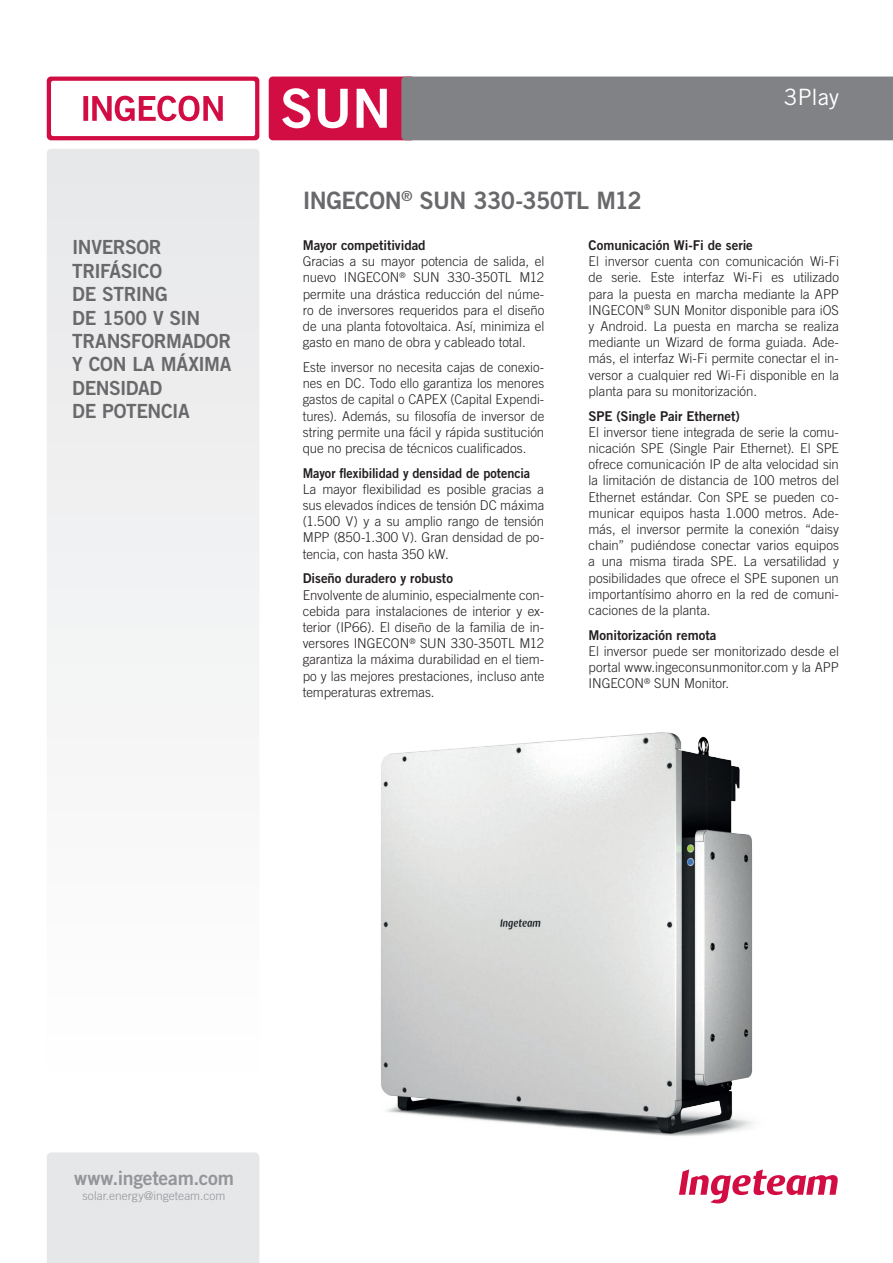
<style>
.page{position:relative;width:893px;height:1263px;background:#fff}
.page>*{position:absolute;margin:0;border:0;box-sizing:border-box;transform-origin:0 0}
.t1{font:54px "Trade Gothic LT Std Bd 2";color:#fff}
.Modelos{font:24px "Trade Gothic LT Std Bd 2";letter-spacing:-.025em;color:#69696c}
.t2{font:22.5px "Trade Gothic LT Std";color:#fff}
.titulo_frase{font:19.5px/23.4px "Trade Gothic LT Std Bd 2";letter-spacing:-.02em;color:#69696c}
.caracteristicas{font:19.5px "Trade Gothic LT Std Bd 2";letter-spacing:-.015em;color:#939598}
.TextoGeneral_justifi{font:300 13.5px/16.2px "Trade Gothic LT Std";color:#231f20;text-align:justify}
.TextoGeneral_justifi-2{font:300 13.5px/16.2px "Trade Gothic LT Std";color:#231f20;text-align:justify;scale:.96 1}
.TextoGeneral_justifi-3{font:13.5px "Trade Gothic LT Std Bd 2";letter-spacing:-.005em;color:#231f20}
.TextoGeneral_justifi-4{font:13.5px "Trade Gothic LT Std Bd 2";letter-spacing:-.005em;color:#231f20;scale:.94 1}
.caracteristicas-2{font:300 12px "Trade Gothic LT Std";color:#939598}
</style>
<div class="page">
<div style="left:47px;top:1152px;width:212px;height:111px;background:#e6e7e9"></div>
<svg style="left:679px;top:1170px;width:159px;height:33px"></svg>
<svg style="left:47px;top:77px;width:212px;height:63px;background:#d31449"></svg>
<div style="left:51px;top:81px;width:204px;height:55px;background:#fff;border-radius:2px"></div>
<div style="left:47px;top:149px;width:212px;height:944px;background:#f2f3f4;border-radius:4px"></div>
<svg style="left:83px;top:96px;width:140px;height:25px"></svg>
<svg style="left:269px;top:77px;width:624px;height:63px;background:#916977"></svg>
<img style="left:381px;top:732px;width:382px;height:438px">
<p class="titulo_frase" style="left:72px;top:235px;width:161px">INVERSOR<br>TRIFÁSICO<br>DE STRING<br>DE 1500 V SIN<br>TRANSFORMADOR<br>Y CON LA MÁXIMA<br>DENSIDAD<br>DE POTENCIA</p>
<h1 class="t1" style="left:280px;top:75px;width:112px">SUN</h1>
<p class="Modelos" style="left:303px;top:185px;width:341px">INGECON<sup>®</sup> SUN 330-350TL M12</p>
<p class="t2" style="left:784px;top:83px;width:56px">3Play</p>
<p class="TextoGeneral_justifi-3" style="left:303px;top:237px;width:124px">Mayor competitividad</p>
<p class="TextoGeneral_justifi" style="left:303px;top:253px;width:243px">Gracias a su mayor potencia de salida, el nuevo INGECON<sup>®</sup> SUN 330-350TL M12 permite una drástica reducción del núme&shy;ro de inversores requeridos para el diseño de una planta fotovoltaica. Así, minimiza el gasto en mano de obra y cableado total.</p>
<p class="TextoGeneral_justifi-2" style="left:303px;top:359px;width:253px">Este inversor no necesita cajas de conexio&shy;nes en DC. Todo ello garantiza los menores gastos de capital o CAPEX (Capital Expendi&shy;tures). Además, su filosofía de inversor de string permite una fácil y rápida sustitución que no precisa de técnicos cualificados.</p>
<p class="TextoGeneral_justifi-4" style="left:303px;top:464px;width:244px">Mayor flexibilidad y densidad de potencia</p>
<p class="TextoGeneral_justifi" style="left:303px;top:481px;width:243px">La mayor flexibilidad es posible gracias a sus elevados índices de tensión DC máxima (1.500 V) y a su amplio rango de tensión MPP (850-1.300 V). Gran densidad de po&shy;tencia, con hasta 350 kW.</p>
<p class="TextoGeneral_justifi-3" style="left:303px;top:570px;width:152px">Diseño duradero y robusto</p>
<p class="TextoGeneral_justifi" style="left:303px;top:586px;width:243px">Envolvente de aluminio, especialmente con&shy;cebida para instalaciones de interior y ex&shy;terior (IP66). El diseño de la familia de in&shy;versores INGECON<sup>®</sup> SUN 330-350TL M12 garantiza la máxima durabilidad en el tiem&shy;po y las mejores prestaciones, incluso ante temperaturas extremas.</p>
<p class="TextoGeneral_justifi-3" style="left:589px;top:237px;width:166px">Comunicación Wi-Fi de serie</p>
<p class="TextoGeneral_justifi" style="left:589px;top:253px;width:252px">El inversor cuenta con comunicación Wi-Fi de serie. Este interfaz Wi-Fi es utilizado para la puesta en marcha mediante la APP INGECON<sup>®</sup> SUN Monitor disponible para iOS y Android. La puesta en marcha se realiza mediante un Wizard de forma guiada. Ade&shy;más, el interfaz Wi-Fi permite conectar el in&shy;versor a cualquier red Wi-Fi disponible en la planta para su monitorización.</p>
<p class="TextoGeneral_justifi-3" style="left:589px;top:407px;width:153px">SPE (Single Pair Ethernet)</p>
<p class="TextoGeneral_justifi" style="left:589px;top:424px;width:252px">El inversor tiene integrada de serie la comu&shy;nicación SPE (Single Pair Ethernet). El SPE ofrece comunicación IP de alta velocidad sin la limitación de distancia de 100 metros del Ethernet estándar. Con SPE se pueden co&shy;municar equipos hasta 1.000 metros. Ade&shy;más, el inversor permite la conexión “daisy chain” pudiéndose conectar varios equipos a una misma tirada SPE. La versatilidad y posibilidades que ofrece el SPE suponen un importantísimo ahorro en la red de comuni&shy;caciones de la planta.</p>
<p class="TextoGeneral_justifi-3" style="left:589px;top:626px;width:129px">Monitorización remota</p>
<p class="TextoGeneral_justifi" style="left:589px;top:643px;width:252px">El inversor puede ser monitorizado desde el portal www.ingeconsunmonitor.com y la APP INGECON<sup>®</sup> SUN Monitor.</p>
<p class="caracteristicas" style="left:74px;top:1166px;width:161px">www.ingeteam.com</p>
<p class="caracteristicas-2" style="left:83px;top:1188px;width:145px">solar.energy@ingeteam.com</p>
</div>
